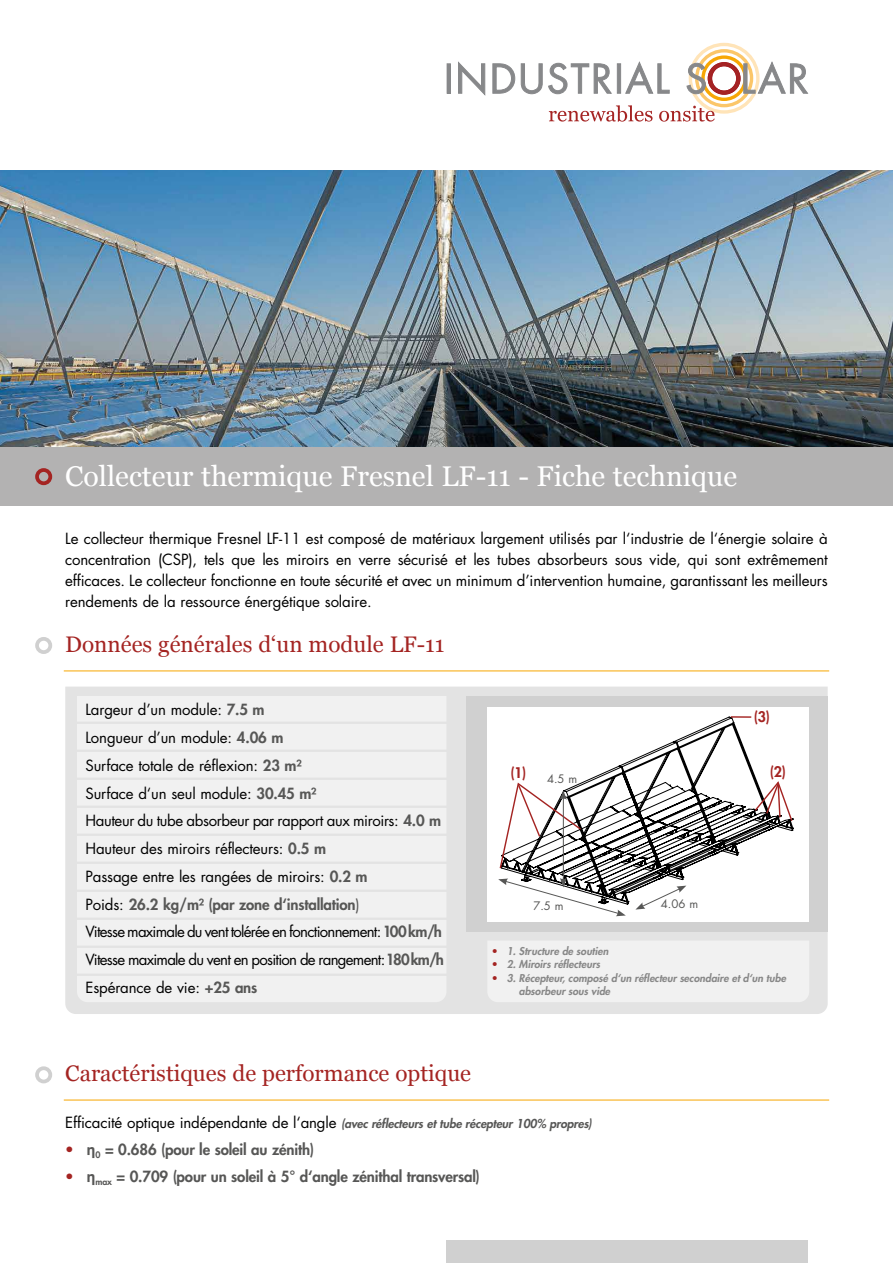
<style>
.page{position:relative;width:893px;height:1263px;background:#fff}
.page>*{position:absolute;margin:0;border:0;box-sizing:border-box;transform-origin:0 0}
.t1{font:28.5px "Georgia";color:#fff}
.t2{font:22.5px "Georgia";color:#a42422}
.t3{font:15px/27.8px "Futura";letter-spacing:-.01em;color:#000;text-align:justify}
.t4{font:800 15px "Futura";letter-spacing:-.01em;color:#575756}
.t5{font:800 14.25px "Futura";color:#a42422}
.t6{font:italic 800 12px "Futura";letter-spacing:-.01em;color:#575756}
.t7{font:11.4px "Futura";color:#575756}
.t8{font:italic 800 10.5px/13.5px "Futura";color:#878787}
.s1{font-weight:800;color:#575756}
.s2{color:#575756}
.s3{font-style:normal;color:#a42422}
.s4{font-weight:400;font-style:normal;font-size:15px;color:#000}
.s5{color:#a42422}
.s6{font-family:"Helvetica";font-weight:700}
</style>
<div class="page">
<div style="left:65px;top:687px;width:763px;height:327px;background:#e3e3e3"></div>
<div style="left:0;top:446px;width:893px;height:60px;background:#b3b2b2"></div>
<div style="left:701px;top:55px;width:46px;height:46px;border:3px solid #f7a705;border-radius:50%"></div>
<div style="left:695px;top:49px;width:58px;height:58px;border:3px solid #fbc669;border-radius:50%"></div>
<div style="left:689px;top:43px;width:70px;height:71px;border:3px solid #ffe4b8;border-radius:50%"></div>
<div style="left:447px;top:63px;width:4px;height:31px;border:1px solid #87888a"></div>
<svg style="left:458px;top:62px;width:27px;height:34px"></svg>
<svg style="left:492px;top:63px;width:23px;height:31px"></svg>
<svg style="left:521px;top:63px;width:91px;height:31px"></svg>
<hr style="left:617px;top:63px;width:4px;height:31px;background:#87888a">
<svg style="left:625px;top:61px;width:45px;height:33px"></svg>
<svg style="left:686px;top:61px;width:122px;height:34px"></svg>
<svg style="left:549px;top:105px;width:103px;height:17px"></svg>
<svg style="left:659px;top:106px;width:56px;height:16px"></svg>
<div style="left:35px;top:468px;width:17px;height:17px;border:4px solid #a42422;border-radius:50%"></div>
<div style="left:446px;top:1240px;width:362px;height:23px;background:#d0d0d0"></div>
<img style="left:0;top:170px;width:893px;height:276px">
<hr style="left:64px;top:671px;width:765px;height:1px;background:#f7a600">
<hr style="left:64px;top:1100px;width:765px;height:1px;background:#f7a600">
<div style="left:466px;top:696px;width:362px;height:236px;background:#d0d0d0"></div>
<div style="left:487px;top:707px;width:322px;height:215px;background:#fff"></div>
<svg style="left:507px;top:717px;width:286px;height:187px"></svg>
<hr style="left:731px;top:716px;width:20px;height:2px;background:#a42422">
<svg style="left:753px;top:780px;width:41px;height:42px"></svg>
<svg style="left:635px;top:886px;width:51px;height:23px"></svg>
<hr style="left:563px;top:797px;width:1px;height:83px;background:#575756">
<svg style="left:498px;top:878px;width:128px;height:38px"></svg>
<svg style="left:499px;top:781px;width:83px;height:89px"></svg>
<div style="left:487px;top:940px;width:322px;height:62px;background:#f1f1f1"></div>
<div style="left:35px;top:637px;width:17px;height:17px;border:4px solid #d0d0d0;border-radius:50%"></div>
<div style="left:35px;top:1066px;width:17px;height:17px;border:4px solid #d0d0d0;border-radius:50%"></div>
<div style="left:77px;top:696px;width:369px;height:306px;background:#f1f1f1"></div>
<hr style="left:74px;top:722px;width:385px;height:2px;background:#e3e3e3">
<hr style="left:74px;top:750px;width:385px;height:2px;background:#e3e3e3">
<hr style="left:74px;top:778px;width:385px;height:2px;background:#e3e3e3">
<hr style="left:74px;top:806px;width:385px;height:2px;background:#e3e3e3">
<hr style="left:74px;top:834px;width:385px;height:2px;background:#e3e3e3">
<hr style="left:74px;top:862px;width:385px;height:2px;background:#e3e3e3">
<hr style="left:74px;top:890px;width:385px;height:2px;background:#e3e3e3">
<hr style="left:74px;top:918px;width:385px;height:2px;background:#e3e3e3">
<hr style="left:74px;top:946px;width:385px;height:2px;background:#e3e3e3">
<hr style="left:74px;top:974px;width:385px;height:2px;background:#e3e3e3">
<h1 class="t1" style="left:65px;top:455px;width:674px">Collecteur thermique Fresnel LF-11 - Fiche technique</h1>
<p class="t3" style="left:65px;top:527px;width:764px;line-height:21px">Le collecteur thermique Fresnel LF-11 est composé de matériaux largement utilisés par l‘industrie de l‘énergie solaire à concentration (CSP), tels que les miroirs en verre sécurisé et les tubes absorbeurs sous vide, qui sont extrêmement efficaces. Le collecteur fonctionne en toute sécurité et avec un minimum d’intervention humaine, garantissant les meilleurs rendements de la ressource énergétique solaire.</p>
<h2 class="t2" style="left:65px;top:628px;width:381px">Données générales d‘un module LF-11</h2>
<p class="t3" style="left:85px;top:696px;width:360px;text-align:left">Largeur d’un module: <span class="s1">7.5 m<br></span>Longueur d’un module: <span class="s1">4.06 m<br></span>Surface totale de réflexion: <span class="s1">23 m²<br></span>Surface d‘un seul module: <span class="s1">30.45 m²<br></span>Hauteur du tube absorbeur par rapport aux miroirs: <span class="s1">4.0 m </span>Hauteur des miroirs réflecteurs: <span class="s1">0.5 m<br></span>Passage entre les rangées de miroirs: <span class="s1">0.2 m<br></span>Poids: <span class="s1">26.2 kg/m² (par zone d‘installation</span><span class="s2">)<br></span>Vitesse maximale du vent tolérée en fonctionnement:<span class="s1">100km/h </span>Vitesse maximale du vent en position de rangement:<span class="s1">180km/h </span>Espérance de vie: <span class="s1">+25 ans</span></p>
<p class="t5" style="left:510px;top:763px;width:17px">(1)</p>
<p class="t7" style="left:547px;top:770px;width:32px">4.5 m</p>
<p class="t7" style="left:533px;top:897px;width:32px">7.5 m</p>
<p class="t7" style="left:661px;top:896px;width:39px">4.06 m</p>
<p class="t5" style="left:754px;top:707px;width:17px">(3)</p>
<p class="t5" style="left:770px;top:762px;width:17px">(2)</p>
<p class="t8" style="left:492px;top:944px;width:118px"><span class="s3">•</span> 1. Structure de soutien</p>
<p class="t8" style="left:492px;top:957px;width:110px"><span class="s3">•</span> 2. Miroirs réflecteurs</p>
<p class="t8" style="left:519px;top:971px;width:269px;text-indent:-27px"><span class="s3">•</span> 3. Récepteur, composé d‘un réflecteur secondaire et d‘un tube absorbeur sous vide</p>
<h2 class="t2" style="left:65px;top:1057px;width:407px">Caractéristiques de performance optique</h2>
<p class="t6" style="left:65px;top:1115px;width:528px"><span class="s4">Efficacité optique indépendante de l‘angle</span> (avec réflecteurs et tube récepteur 100% propres)</p>
<p class="t4" style="left:65px;top:1139px;width:250px"><span class="s5">•</span> <span class="s6">η</span><sub>0</sub> = 0.686 (pour le soleil au zénith)</p>
<p class="t4" style="left:65px;top:1166px;width:416px"><span class="s5">•</span> <span class="s6">η</span><sub>max</sub> = 0.709 (pour un soleil à 5° d‘angle zénithal transversal)</p>
</div>
